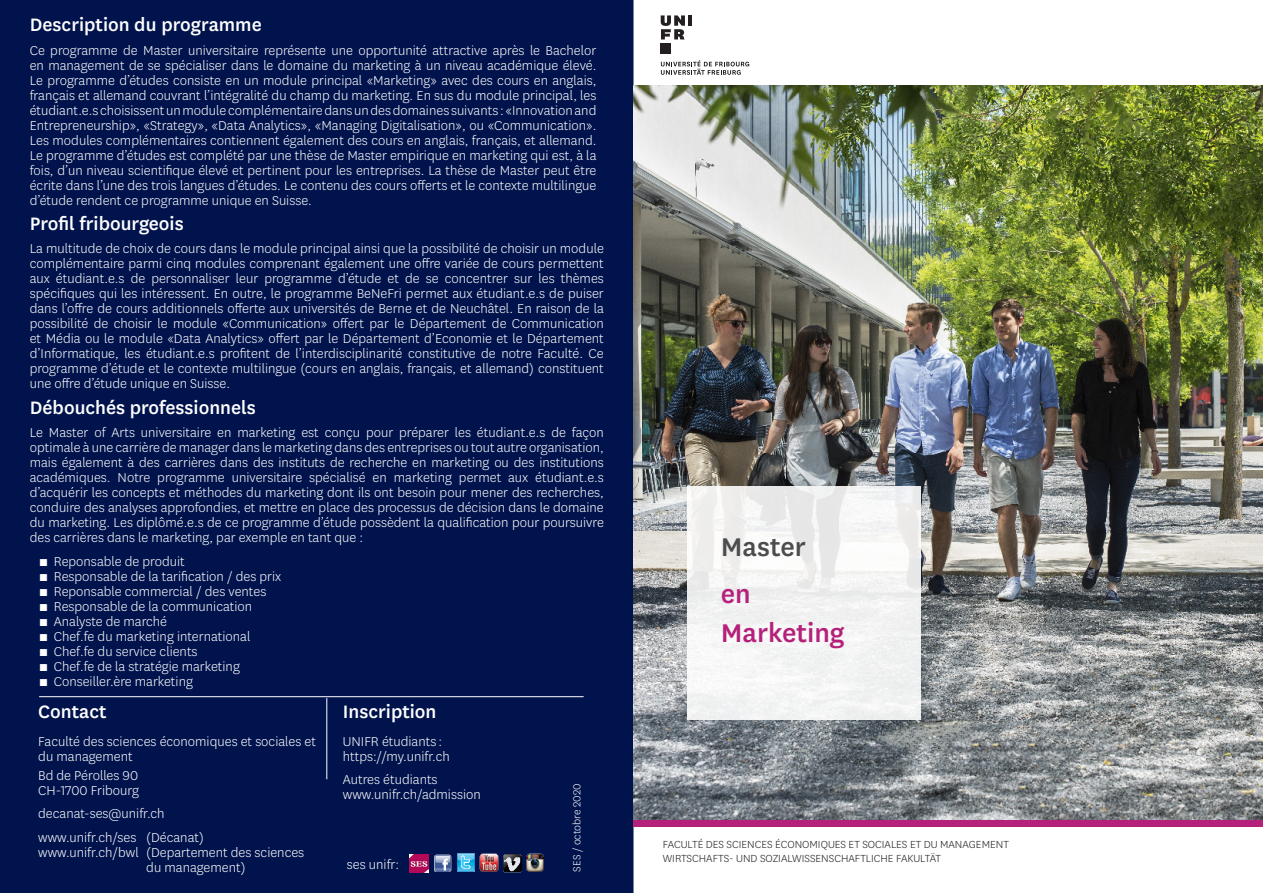
<style>
.page{position:relative;width:1263px;height:893px;background:#fff}
.page>*{position:absolute;margin:0;border:0;box-sizing:border-box;transform-origin:0 0}
.t1{font:500 30px "National Uni Fr";color:#b5207a}
.t2{font:500 30px "National Uni Fr";color:#4b4c4d}
.t3{font:500 21px "National Uni Fr";color:#fff}
.t4{font:300 15px/15px "National Uni Fr";color:#fff;text-align:justify}
.t5{font:300 12px "National Uni Fr";color:#231f20}
.t6{font:300 12px "National Uni Fr";color:#fff}
.s1{font-family:"Arial Narrow";font-weight:400}
</style>
<div class="page">
<div style="left:0;top:0;width:633px;height:893px;background:#00134d"></div>
<img style="left:634px;top:85px;width:629px;height:735px">
<div style="left:687px;top:486px;width:234px;height:234px;background:#f3f3f3"></div>
<div style="left:634px;top:820px;width:629px;height:7px;background:#b5207a"></div>
<svg style="left:661px;top:60px;width:88px;height:15px"></svg>
<hr style="left:688px;top:15px;width:4px;height:11px;background:#231f20">
<div style="left:661px;top:43px;width:10px;height:10px;background:#231f20"></div>
<svg style="left:661px;top:15px;width:24px;height:24px"></svg>
<hr style="left:326px;top:698px;width:1px;height:81px;background:#fff">
<hr style="left:39px;top:696px;width:545px;height:1px;background:#fff">
<img style="left:410px;top:854px;width:18px;height:18px">
<img style="left:433px;top:854px;width:19px;height:18px">
<img style="left:503px;top:854px;width:18px;height:18px">
<img style="left:457px;top:854px;width:18px;height:17px">
<img style="left:480px;top:854px;width:18px;height:18px">
<img style="left:526px;top:854px;width:17px;height:17px">
<p class="t3" style="left:30px;top:10px;width:234px">Description du programme</p>
<p class="t4" style="left:30px;top:42px;width:568px">Ce programme de Master universitaire représente une opportunité attractive après le Bachelor en management de se spécialiser dans le domaine du marketing à un niveau académique élevé.<br>Le programme d’études consiste en un module principal «Marketing» avec des cours en anglais, français et allemand couvrant l’intégralité du champ du marketing. En sus du module principal, les étudiant.e.s choisissent un module complémentaire dans un des domaines suivants : «Innovation and Entrepreneurship», «Strategy», «Data Analytics», «Managing Digitalisation», ou «Communication».<br>Les modules complémentaires contiennent également des cours en anglais, français, et allemand.<br>Le programme d’études est complété par une thèse de Master empirique en marketing qui est, à la fois, d’un niveau scientifique élevé et pertinent pour les entreprises. La thèse de Master peut être écrite dans l’une des trois langues d’études. Le contenu des cours offerts et le contexte multilingue d’étude rendent ce programme unique en Suisse.</p>
<p class="t3" style="left:30px;top:209px;width:155px">Profil fribourgeois</p>
<p class="t4" style="left:30px;top:241px;width:576px">La multitude de choix de cours dans le module principal ainsi que la possibilité de choisir un module complémentaire parmi cinq modules comprenant également une offre variée de cours permettent aux étudiant.e.s de personnaliser leur programme d’étude et de se concentrer sur les thèmes spécifiques qui les intéressent. En outre, le programme BeNeFri permet aux étudiant.e.s de puiser dans l’offre de cours additionnels offerte aux universités de Berne et de Neuchâtel. En raison de la possibilité de choisir le module «Communication» offert par le Département de Communication et Média ou le module «Data Analytics» offert par le Département d’Economie et le Département d’Informatique, les étudiant.e.s profitent de l’interdisciplinarité constitutive de notre Faculté. Ce programme d’étude et le contexte multilingue (cours en anglais, français, et allemand) constituent une offre d’étude unique en Suisse.</p>
<p class="t3" style="left:30px;top:393px;width:228px">Débouchés professionnels</p>
<p class="t4" style="left:30px;top:424px;width:576px">Le Master of Arts universitaire en marketing est conçu pour préparer les étudiant.e.s de façon optimale à une carrière de manager dans le marketing dans des entreprises ou tout autre organisation, mais également à des carrières dans des instituts de recherche en marketing ou des institutions académiques. Notre programme universitaire spécialisé en marketing permet aux étudiant.e.s d’acquérir les concepts et méthodes du marketing dont ils ont besoin pour mener des recherches, conduire des analyses approfondies, et mettre en place des processus de décision dans le domaine du marketing. Les diplômé.e.s de ce programme d’étude possèdent la qualification pour poursuivre des carrières dans le marketing, par exemple en tant que :</p>
<p class="t4" style="left:40px;top:553px;width:146px"><span class="s1">■</span> Reponsable de produit</p>
<p class="t4" style="left:40px;top:568px;width:242px"><span class="s1">■</span> Responsable de la tarification / des prix</p>
<p class="t4" style="left:40px;top:583px;width:228px"><span class="s1">■</span> Reponsable commercial / des ventes</p>
<p class="t4" style="left:40px;top:598px;width:213px"><span class="s1">■</span> Responsable de la communication</p>
<p class="t4" style="left:40px;top:613px;width:128px"><span class="s1">■</span> Analyste de marché</p>
<p class="t4" style="left:40px;top:628px;width:212px"><span class="s1">■</span> Chef.fe du marketing international</p>
<p class="t4" style="left:40px;top:643px;width:159px"><span class="s1">■</span> Chef.fe du service clients</p>
<p class="t4" style="left:40px;top:658px;width:201px"><span class="s1">■</span> Chef.fe de la stratégie marketing</p>
<p class="t4" style="left:40px;top:673px;width:154px"><span class="s1">■</span> Conseiller.ère marketing</p>
<p class="t3" style="left:38px;top:697px;width:70px">Contact</p>
<p class="t3" style="left:343px;top:697px;width:95px">Inscription</p>
<p class="t4" style="left:343px;top:733px;width:101px">UNIFR étudiants :</p>
<p class="t4" style="left:343px;top:748px;width:108px">https://my.unifr.ch</p>
<p class="t4" style="left:343px;top:772px;width:96px">Autres étudiants</p>
<p class="t4" style="left:343px;top:787px;width:139px">www.unifr.ch/admission</p>
<p class="t4" style="left:38px;top:733px;width:279px">Faculté des sciences économiques et sociales et du management</p>
<p class="t4" style="left:38px;top:767px;width:101px">Bd de Pérolles 90</p>
<p class="t4" style="left:38px;top:782px;width:102px">CH-1700 Fribourg</p>
<p class="t4" style="left:38px;top:806px;width:128px">decanat-ses@unifr.ch</p>
<p class="t4" style="left:38px;top:829px;width:167px">www.unifr.ch/ses (Décanat)</p>
<p class="t4" style="left:146px;top:844px;width:159px;text-indent:-108px">www.unifr.ch/bwl (Departement des sciences du management)</p>
<p class="t4" style="left:347px;top:856px;width:54px">ses unifr:</p>
<p class="t6" style="left:569px;top:872px;width:90px;rotate:-90deg">SES / octobre 2020</p>
<p class="t2" style="left:721px;top:527px;width:87px">Master</p>
<p class="t1" style="left:721px;top:574px;width:31px">en</p>
<p class="t1" style="left:721px;top:612px;width:125px">Marketing</p>
<p class="t5" style="left:663px;top:837px;width:348px">FACULTÉ DES SCIENCES ÉCONOMIQUES ET SOCIALES ET DU MANAGEMENT</p>
<p class="t5" style="left:663px;top:851px;width:280px">WIRTSCHAFTS- UND SOZIALWISSENSCHAFTLICHE FAKULTÄT</p>
</div>
